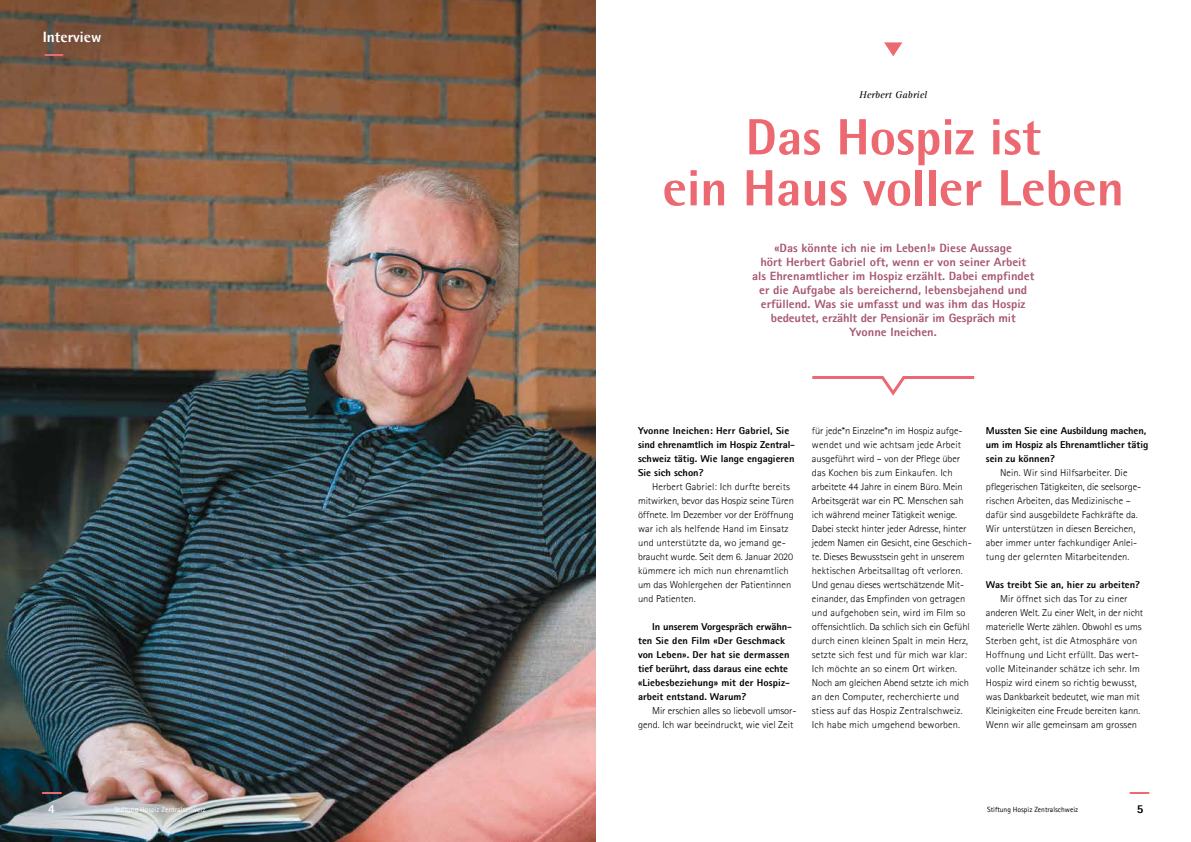
<style>
.page{position:relative;width:1191px;height:842px;background:#fff}
.page>*{position:absolute;margin:0;border:0;box-sizing:border-box;transform-origin:0 0}
.t1{font:800 51px/51px "Agfa Rotis Semisans";color:#ed6971;text-align:center}
.t2{font:32px "Agfa Rotis Sans Serif";color:#ed6971;scale:1.05 1}
.t3{font:300 32px "Agfa Rotis Sans Serif";color:#ed6971;scale:1.05 1}
.t4{font:800 15px "Agfa Rotis Semisans";color:#fff}
.t5{font:800 12px/14px "Agfa Rotis Sans Serif";color:#a7576f;text-align:center;scale:1.05 1}
.t6{font:800 12px "Agfa Rotis Semisans";color:#000}
.t7{font:800 12px "Agfa Rotis Semisans";color:#fff}
.t8{font:300 10px/14px "Agfa Rotis Sans Serif";color:#000;scale:1.05 1}
.t9{font:800 10px/14px "Agfa Rotis Sans Serif";color:#000;scale:1.05 1}
.t10{font:italic 10px "Agfa Rotis Serif";color:#000;scale:1.06 1}
.t11{font:7.5px "Agfa Rotis Sans Serif";color:#000}
.t12{font:7.5px "Agfa Rotis Sans Serif";color:#fff}
</style>
<div class="page">
<img style="left:0;top:0;width:595px;height:842px">
<svg style="left:884px;top:42px;width:18px;height:14px"></svg>
<svg style="left:812px;top:376px;width:163px;height:20px"></svg>
<h3 class="t4" style="left:43px;top:28px;width:60px">Interview</h3>
<h2 class="t3" style="left:43px;top:34px;width:23px">—</h2>
<h2 class="t2" style="left:40px;top:772px;width:23px">—</h2>
<p class="t7" style="left:48px;top:802px;width:8px">4</p>
<p class="t12" style="left:114px;top:805px;width:93px">Stiftung Hospiz Zentralschweiz</p>
<p class="t10" style="left:859px;top:89px;width:66px">Herbert Gabriel</p>
<h1 class="t1" style="left:662px;top:111px;width:463px">Das Hospiz ist<br>ein Haus voller Leben</h1>
<p class="t5" style="left:752px;top:241px;width:270px">«Das könnte ich nie im Leben!» Diese Aussage<br>hört Herbert Gabriel oft, wenn er von seiner Arbeit als Ehrenamtlicher im Hospiz erzählt. Dabei empfindet er die Aufgabe als bereichernd, lebensbejahend und erfüllend. Was sie umfasst und was ihm das Hospiz bedeutet, erzählt der Pensionär im Gespräch mit Yvonne Ineichen.</p>
<p class="t9" style="left:638px;top:424px;width:151px">Yvonne Ineichen: Herr Gabriel, Sie sind ehrenamtlich im Hospiz Zentral&shy;schweiz tätig. Wie lange engagieren<br>Sie sich schon?</p>
<p class="t8" style="left:638px;top:480px;width:150px;text-indent:14px">Herbert Gabriel: Ich durfte bereits mitwirken, bevor das Hospiz seine Türen öffnete. Im Dezember vor der Eröffnung war ich als helfende Hand im Einsatz und unterstützte da, wo jemand ge&shy;braucht wurde. Seit dem 6. Januar 2020 kümmere ich mich nun ehrenamtlich um das Wohlergehen der Patientinnen und Patienten.</p>
<p class="t9" style="left:638px;top:620px;width:148px;text-indent:14px">In unserem Vorgespräch erwähn&shy;ten Sie den Film «Der Geschmack von Leben». Der hat sie dermassen tief berührt, dass daraus eine echte «Liebesbeziehung» mit der Hospiz&shy;arbeit entstand. Warum?</p>
<p class="t8" style="left:638px;top:704px;width:152px;text-indent:14px">Mir erschien alles so liebevoll umsor&shy;gend. Ich war beeindruckt, wie viel Zeit</p>
<p class="t8" style="left:812px;top:424px;width:154px">für jede*n Einzelne*n im Hospiz aufge&shy;wendet und wie achtsam jede Arbeit ausgeführt wird – von der Pflege über das Kochen bis zum Einkaufen. Ich arbeitete 44 Jahre in einem Büro. Mein Arbeitsgerät war ein PC. Menschen sah ich während meiner Tätigkeit wenige.<br>Dabei steckt hinter jeder Adresse, hinter jedem Namen ein Gesicht, eine Geschich&shy;te. Dieses Bewusstsein geht in unserem hektischen Arbeitsalltag oft verloren.<br>Und genau dieses wertschätzende Mit&shy;einander, das Empfinden von getragen und aufgehoben sein, wird im Film so offensichtlich. Da schlich sich ein Gefühl durch einen kleinen Spalt in mein Herz, setzte sich fest und für mich war klar:<br>Ich möchte an so einem Ort wirken.<br>Noch am gleichen Abend setzte ich mich an den Computer, recherchierte und stiess auf das Hospiz Zentralschweiz.<br>Ich habe mich umgehend beworben.</p>
<p class="t9" style="left:986px;top:424px;width:156px">Mussten Sie eine Ausbildung machen, um im Hospiz als Ehrenamtlicher tätig sein zu können?</p>
<p class="t8" style="left:986px;top:466px;width:149px;text-indent:14px">Nein. Wir sind Hilfsarbeiter. Die pflegerischen Tätigkeiten, die seelsorge&shy;rischen Arbeiten, das Medizinische – dafür sind ausgebildete Fachkräfte da.<br>Wir unterstützen in diesen Bereichen, aber immer unter fachkundiger Anlei&shy;tung der gelernten Mitarbeitenden.</p>
<p class="t9" style="left:986px;top:578px;width:148px">Was treibt Sie an, hier zu arbeiten?</p>
<p class="t8" style="left:986px;top:592px;width:151px;text-indent:14px">Mir öffnet sich das Tor zu einer anderen Welt. Zu einer Welt, in der nicht materielle Werte zählen. Obwohl es ums Sterben geht, ist die Atmosphäre von Hoffnung und Licht erfüllt. Das wert&shy;volle Miteinander schätze ich sehr. Im Hospiz wird einem so richtig bewusst, was Dankbarkeit bedeutet, wie man mit Kleinigkeiten eine Freude bereiten kann.<br>Wenn wir alle gemeinsam am grossen</p>
<p class="t11" style="left:987px;top:805px;width:93px">Stiftung Hospiz Zentralschweiz</p>
<h2 class="t2" style="left:1128px;top:772px;width:23px">—</h2>
<p class="t6" style="left:1136px;top:802px;width:8px">5</p>
</div>
